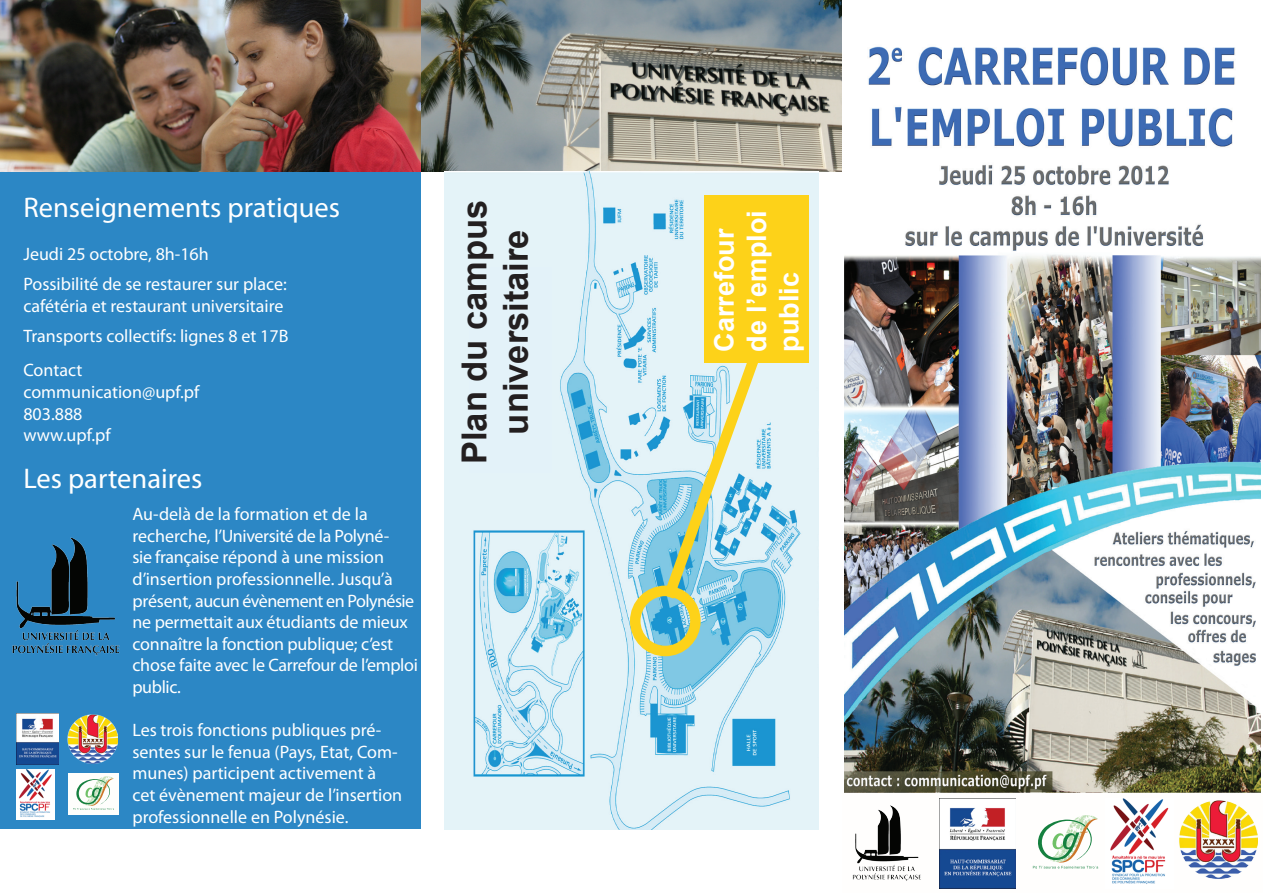
<style>
.page{position:relative;width:1263px;height:893px;background:#fff}
.page>*{position:absolute;margin:0;border:0;box-sizing:border-box;transform-origin:0 0}
.t1{font:700 34.5px/41.4px "Arial";color:#231f20;text-align:center}
.t2{font:28.5px "Myriad Pro";color:#fff}
.t3{font:700 27px/32.4px "Arial";color:#fff}
.t4{font:18px/21.6px "Myriad Pro";color:#fff}
</style>
<div class="page">
<div style="left:0;top:116px;width:421px;height:713px;background:#2c87c5"></div>
<img style="left:0;top:0;width:842px;height:171px">
<img style="left:445px;top:171px;width:373px;height:658px">
<div style="left:470px;top:267px;width:82px;height:206px;background:#e3f2f9"></div>
<svg style="left:655px;top:347px;width:112px;height:263px;background:#b3d9d8"></svg>
<div style="left:704px;top:196px;width:105px;height:167px;background:#fdd219"></div>
<div style="left:630px;top:586px;width:71px;height:70px;border:10px solid #fdd219;border-radius:50%"></div>
<img style="left:68px;top:714px;width:50px;height:50px">
<img style="left:16px;top:714px;width:42px;height:50px">
<img style="left:16px;top:769px;width:38px;height:51px">
<img style="left:844px;top:46px;width:417px;height:747px">
<div style="left:68px;top:773px;width:50px;height:42px;background:#fefefc"></div>
<svg style="left:73px;top:776px;width:41px;height:34px"></svg>
<img style="left:12px;top:537px;width:108px;height:119px">
<img style="left:852px;top:805px;width:69px;height:76px">
<img style="left:939px;top:798px;width:76px;height:91px">
<svg style="left:1033px;top:815px;width:65px;height:53px"></svg>
<img style="left:1110px;top:798px;width:59px;height:86px">
<img style="left:1179px;top:800px;width:78px;height:79px">
<h2 class="t2" style="left:23px;top:190px;width:318px">Renseignements pratiques</h2>
<p class="t4" style="left:23px;top:239px;width:265px;line-height:30.2px">Jeudi 25 octobre, 8h-16h<br>Possibilité de se restaurer sur place:</p>
<p class="t4" style="left:23px;top:290px;width:267px;line-height:30.2px">cafétéria et restaurant universitaire<br>Transports collectifs: lignes 8 et 17B</p>
<p class="t4" style="left:23px;top:359px;width:178px">Contact communication@upf.pf<br>803.888<br>www.upf.pf</p>
<h2 class="t2" style="left:23px;top:461px;width:180px">Les partenaires</h2>
<p class="t4" style="left:132px;top:503px;width:287px">Au-delà de la formation et de la recherche, l’Université de la Polyné-<br>sie française répond à une mission d’insertion professionnelle. Jusqu’à présent, aucun évènement en Polynésie ne permettait aux étudiants de mieux connaître la fonction publique; c’est chose faite avec le Carrefour de l’emploi public.</p>
<p class="t4" style="left:132px;top:719px;width:271px">Les trois fonctions publiques pré&shy;sentes sur le fenua (Pays, Etat, Com&shy;munes) participent activement à cet évènement majeur de l’insertion professionnelle en Polynésie.</p>
<h1 class="t1" style="left:455px;top:464px;width:266px;rotate:-90deg">Plan du campus universitaire</h1>
<h3 class="t3" style="left:709px;top:351px;width:143px;rotate:-90deg">Carrefour de l’emploi public</h3>
</div>
